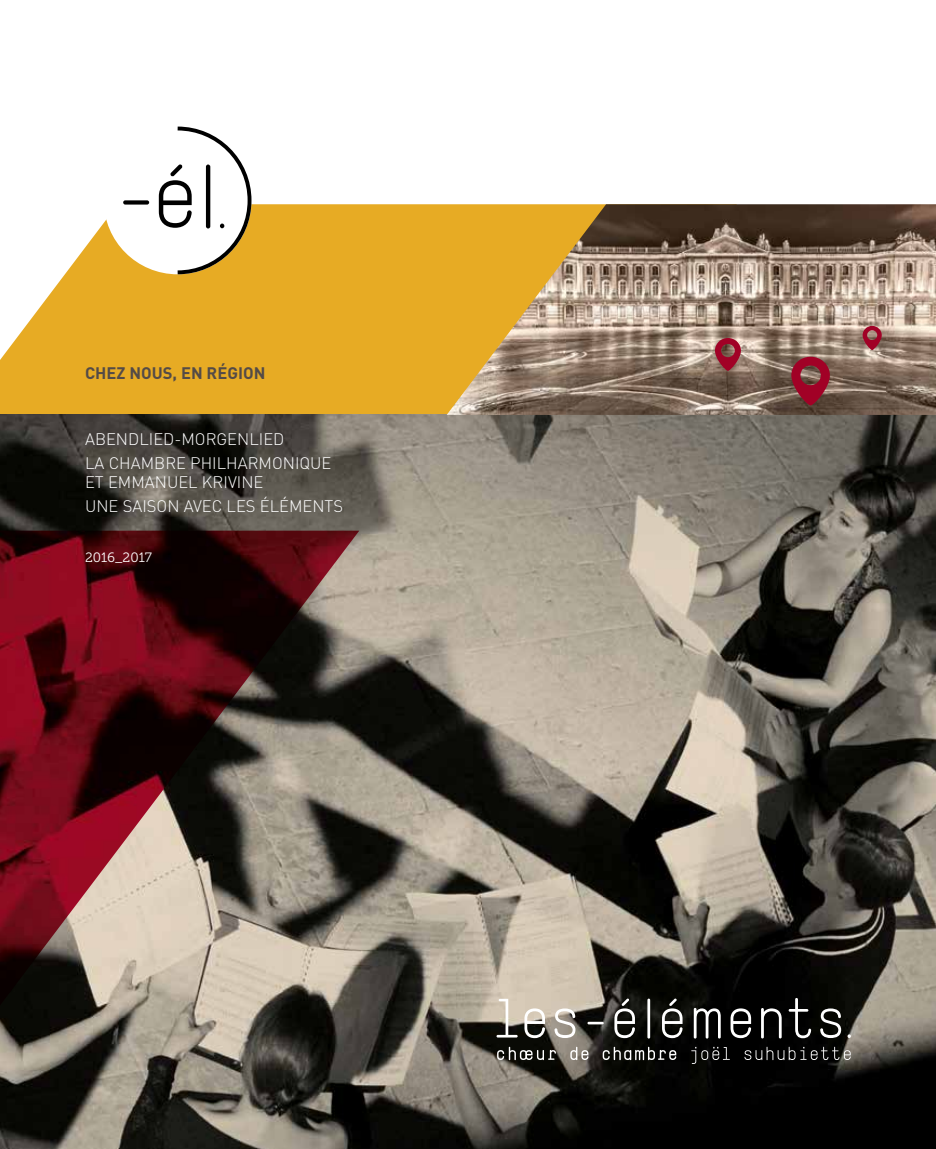
<style>
.page{position:relative;width:936px;height:1149px;background:#fff}
.page>*{position:absolute;margin:0;border:0;box-sizing:border-box;transform-origin:0 0}
.t1{font:300 16.5px/24px "DIN";color:#fff}
.t2{font:700 16.5px "DIN";color:#544b47}
.t3{font:13.5px "Museo Slab 300";color:#fff}
</style>
<div class="page">
<svg style="left:0;top:204px;width:446px;height:211px;background:#e8b33b"></svg>
<img style="left:0;top:415px;width:935px;height:733px">
<svg style="left:496px;top:998px;width:21px;height:39px"></svg>
<svg style="left:524px;top:1008px;width:21px;height:29px"></svg>
<svg style="left:554px;top:1008px;width:21px;height:29px"></svg>
<svg style="left:693px;top:1007px;width:27px;height:31px"></svg>
<svg style="left:730px;top:1008px;width:21px;height:29px"></svg>
<svg style="left:761px;top:1007px;width:20px;height:31px"></svg>
<svg style="left:788px;top:997px;width:23px;height:40px"></svg>
<svg style="left:820px;top:1008px;width:21px;height:29px"></svg>
<svg style="left:497px;top:1046px;width:59px;height:13px"></svg>
<svg style="left:570px;top:1046px;width:18px;height:13px"></svg>
<svg style="left:602px;top:1046px;width:74px;height:13px"></svg>
<svg style="left:691px;top:1046px;width:38px;height:17px"></svg>
<svg style="left:744px;top:1046px;width:106px;height:13px"></svg>
<hr style="left:587px;top:1021px;width:16px;height:3px;background:#fff">
<svg style="left:614px;top:998px;width:21px;height:39px"></svg>
<svg style="left:662px;top:998px;width:20px;height:39px"></svg>
<hr style="left:647px;top:998px;width:3px;height:40px;background:#fff">
<img style="left:446px;top:204px;width:489px;height:211px">
<img style="left:0;top:530px;width:359px;height:475px">
<div style="left:104px;top:126px;width:147px;height:148px;background:#fff;border-radius:50%"></div>
<svg style="left:123px;top:200px;width:26px;height:4px"></svg>
<svg style="left:159px;top:126px;width:94px;height:150px"></svg>
<svg style="left:715px;top:338px;width:25px;height:33px"></svg>
<svg style="left:791px;top:356px;width:38px;height:49px;background:#8c2d3a"></svg>
<svg style="left:862px;top:326px;width:19px;height:24px"></svg>
<p class="t2" style="left:85px;top:362px;width:182px">CHEZ NOUS, EN RÉGION</p>
<p class="t1" style="left:85px;top:426px;width:248px">ABENDLIED-MORGENLIED<br>LA CHAMBRE PHILHARMONIQUE</p>
<p class="t1" style="left:85px;top:470px;width:259px">ET EMMANUEL KRIVINE<br>UNE SAISON AVEC LES ÉLÉMENTS</p>
<p class="t3" style="left:85px;top:549px;width:68px">2016_2017</p>
</div>
